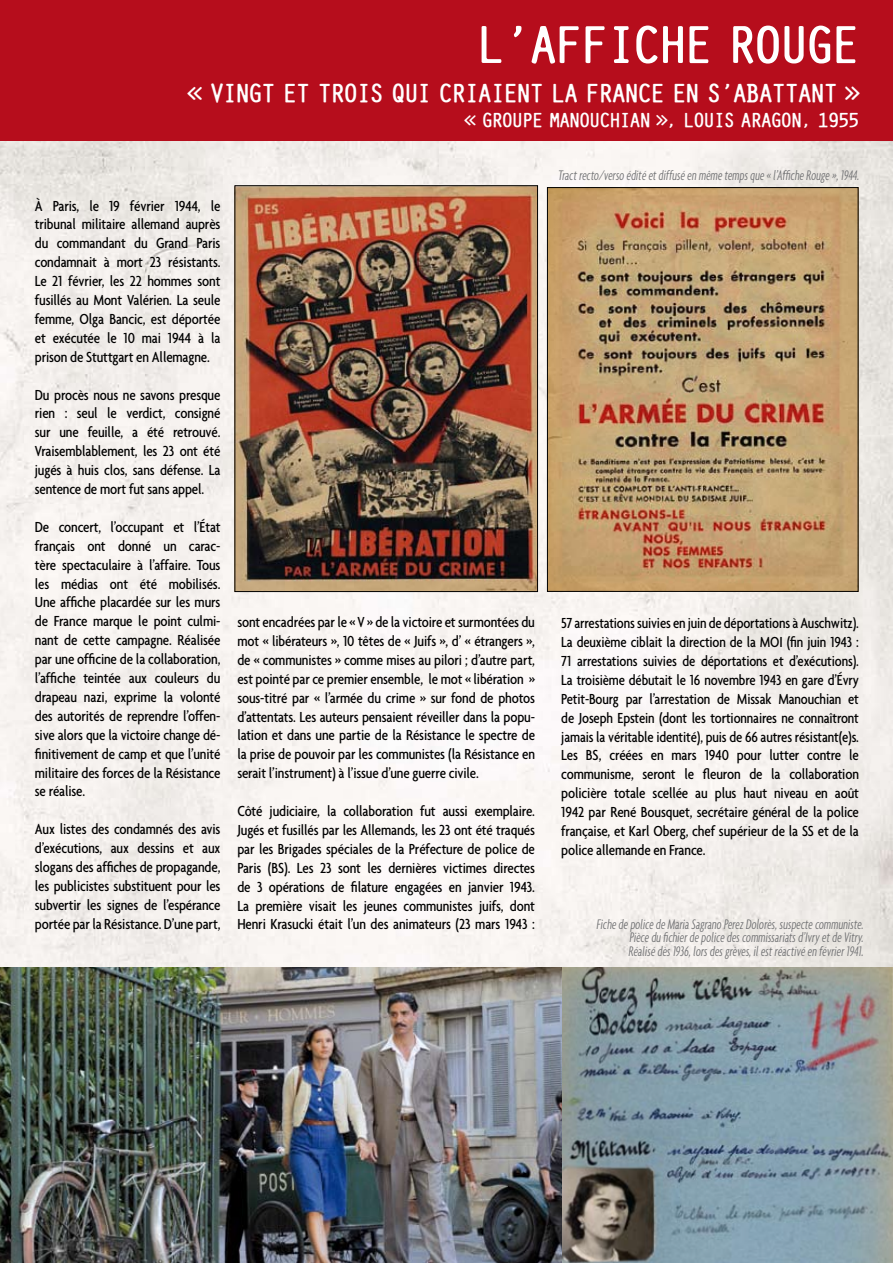
<style>
.page{position:relative;width:893px;height:1263px;background:#fff}
.page>*{position:absolute;margin:0;border:0;box-sizing:border-box;transform-origin:0 0}
.t1{font:54px "Pure Capital";color:#fff}
.t2{font:27px "Pure Capital";color:#fff}
.t3{font:21px "Pure Capital";color:#fff}
.t4{font:500 condensed 15.75px/18.9px "Agenda";letter-spacing:-.01em;color:#000;text-align:justify}
.t5{font:300 extra-condensed 15px/13.5px "Agenda";color:#707173;text-align:justify}
</style>
<div class="page">
<img style="left:0;top:140px;width:893px;height:827px">
<div style="left:0;top:0;width:893px;height:140px;background:#b60d1c"></div>
<img style="left:236px;top:187px;width:300px;height:403px">
<div style="left:234px;top:185px;width:304px;height:407px;border:1px solid #000"></div>
<img style="left:549px;top:189px;width:307px;height:401px">
<div style="left:547px;top:187px;width:311px;height:405px;border:1px solid #000"></div>
<img style="left:0;top:967px;width:563px;height:296px">
<img style="left:563px;top:967px;width:330px;height:296px">
<h1 class="t1" style="left:479px;top:17px;width:382px">L’AFFICHE ROUGE</h1>
<h2 class="t2" style="left:189px;top:79px;width:48px">« VINGT</h2>
<h2 class="t2" style="left:284px;top:79px;width:48px">ET TROIS</h2>
<h2 class="t2" style="left:392px;top:79px;width:13px">QUI</h2>
<h2 class="t2" style="left:440px;top:79px;width:14px">CRIAIENT</h2>
<h2 class="t2" style="left:552px;top:79px;width:61px">LA FRANCE</h2>
<h2 class="t2" style="left:673px;top:79px;width:75px">EN S’ABATTANT</h2>
<h2 class="t2" style="left:846px;top:79px;width:14px">»</h2>
<h3 class="t3" style="left:466px;top:109px;width:38px">« GROUPE</h3>
<h3 class="t3" style="left:550px;top:109px;width:21px">MANOUCHIAN</h3>
<h3 class="t3" style="left:657px;top:109px;width:48px">», LOUIS</h3>
<h3 class="t3" style="left:741px;top:109px;width:21px">ARAGON</h3>
<h3 class="t3" style="left:802px;top:109px;width:59px">, 1955</h3>
<p class="t4" style="left:35px;top:196px;width:187px">À Paris, le 19 février 1944, le tribunal militaire allemand auprès du commandant du Grand Paris condamnait à mort 23 résistants.<br>Le 21 février, les 22 hommes sont fusillés au Mont Valérien. La seule femme, Olga Bancic, est déportée et exécutée le 10 mai 1944 à la prison de Stuttgart en Allemagne.</p>
<p class="t4" style="left:35px;top:385px;width:187px">Du procès nous ne savons presque rien : seul le verdict, consigné sur une feuille, a été retrouvé.<br>Vraisemblablement, les 23 ont été jugés à huis clos, sans défense. La sentence de mort fut sans appel.</p>
<p class="t4" style="left:35px;top:517px;width:187px">De concert, l’occupant et l’État français ont donné un carac&shy;tère spectaculaire à l’affaire. Tous les médias ont été mobilisés.<br>Une affiche placardée sur les murs de France marque le point culmi&shy;nant de cette campagne. Réalisée par une officine de la collaboration, l’affiche teintée aux couleurs du drapeau nazi, exprime la volonté des autorités de reprendre l’offen&shy;sive alors que la victoire change dé&shy;finitivement de camp et que l’unité militaire des forces de la Résistance se réalise.</p>
<p class="t4" style="left:35px;top:819px;width:187px">Aux listes des condamnés des avis d’exécutions, aux dessins et aux slogans des affiches de propagande, les publicistes substituent pour les subvertir les signes de l’espérance portée par la Résistance. D’une part,</p>
<p class="t4" style="left:237px;top:612px;width:299px">sont encadrées par le « V » de la victoire et surmontées du mot « libérateurs », 10 têtes de « Juifs », d’ « étrangers », de « communistes » comme mises au pilori ; d’autre part, est pointé par ce premier ensemble, le mot « libération » sous-titré par « l’armée du crime » sur fond de photos d’attentats. Les auteurs pensaient réveiller dans la popu&shy;lation et dans une partie de la Résistance le spectre de la prise de pouvoir par les communistes (la Résistance en serait l’instrument) à l’issue d’une guerre civile.</p>
<p class="t4" style="left:237px;top:801px;width:299px">Côté judiciaire, la collaboration fut aussi exemplaire.<br>Jugés et fusillés par les Allemands, les 23 ont été traqués par les Brigades spéciales de la Préfecture de police de Paris (BS). Les 23 sont les dernières victimes directes de 3 opérations de filature engagées en janvier 1943.<br>La première visait les jeunes communistes juifs, dont Henri Krasucki était l’un des animateurs (23 mars 1943 :</p>
<p class="t5" style="left:558px;top:168px;width:305px">Tractrecto/verso édité etdiffusé en même tempsque « l’Affiche Rouge »,1944.</p>
<p class="t4" style="left:561px;top:613px;width:299px">57 arrestations suivies en juin de déportations à Auschwitz).<br>La deuxième ciblait la direction de la MOI (fin juin 1943 :<br>71 arrestations suivies de déportations et d’exécutions).<br>La troisième débutait le 16 novembre 1943 en gare d’Évry Petit-Bourg par l’arrestation de Missak Manouchian et de Joseph Epstein (dont les tortionnaires ne connaîtront jamais la véritable identité), puis de 66 autres résistant(e)s.<br>Les BS, créées en mars 1940 pour lutter contre le communisme, seront le fleuron de la collaboration policière totale scellée au plus haut niveau en août 1942 par René Bousquet, secrétaire général de la police française, et Karl Oberg, chef supérieur de la SS et de la police allemande en France.</p>
<p class="t5" style="left:628px;top:917px;width:239px;text-indent:-32px">Fiche de police de Maria Sagrano PerezDolorès,suspecte communiste.<br>Pièce du fichierde police descommissariatsd’Ivry etde Vitry.<br>Réalisé dès1936,lorsdesgrèves,ilestréactivé en février1941.</p>
</div>
